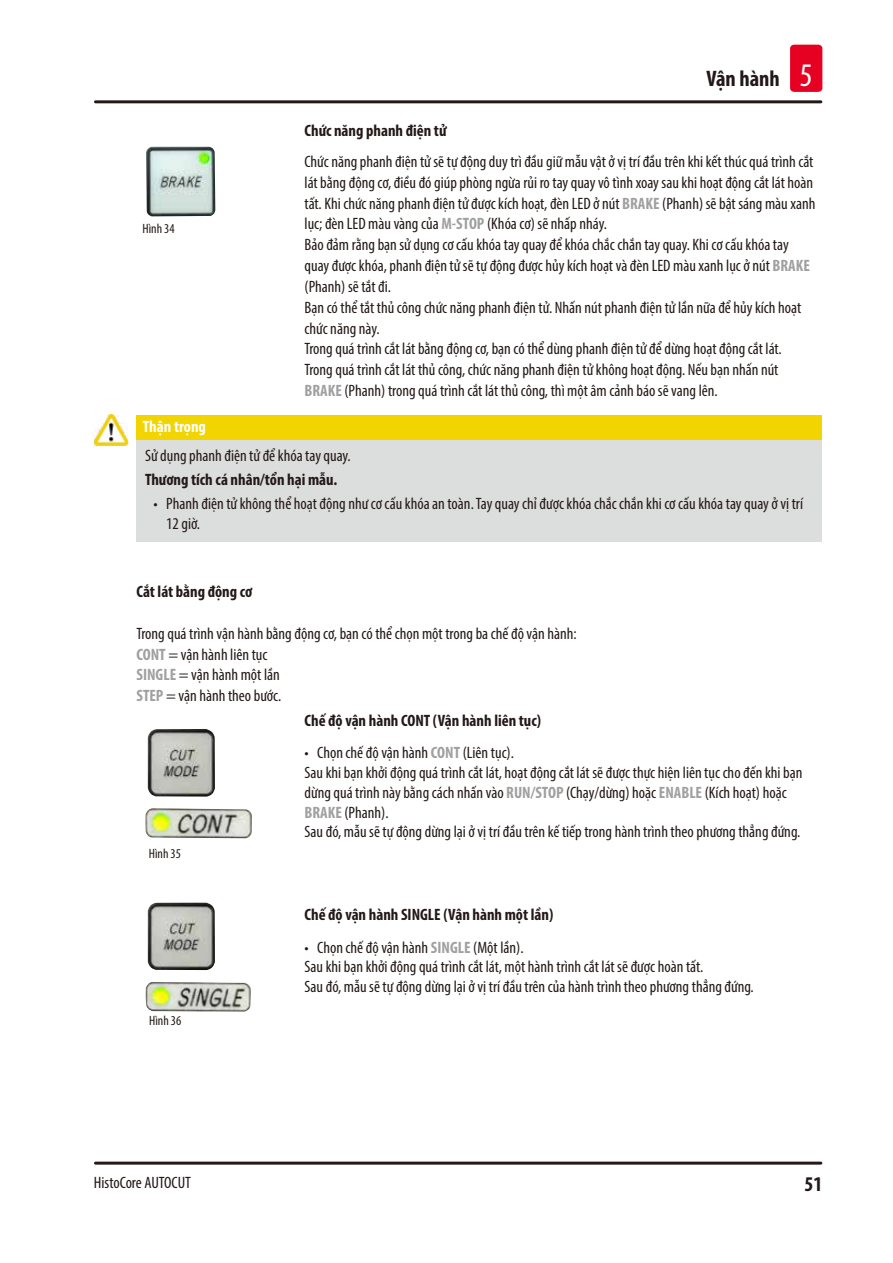
<style>
.page{position:relative;width:893px;height:1263px;background:#fff}
.page>*{position:absolute;margin:0;border:0;box-sizing:border-box;transform-origin:0 0}
.t1{font:700 condensed 22.5px "Myriad Pro";color:#231916}
.t2{font:700 condensed 21px "Myriad Pro";color:#231916}
.Leica_Basic{font:condensed 16.5px/20.9px "Myriad Pro";color:#231916}
.Table_text{font:condensed 16.5px/19.8px "Myriad Pro";color:#231916}
.Description_text{font:condensed 16.5px "Myriad Pro";color:#231916}
.Table_heading{font:700 condensed 16.5px "Myriad Pro";color:#231916}
.Source_of_danger{font:condensed 16.5px "Myriad Pro";color:#231916}
.Consequenses_of_non{font:700 condensed 16.5px "Myriad Pro";color:#231916}
.Subheading{font:700 condensed 16.5px "Myriad Pro";color:#231916}
.Signalword__no_use_a{font:700 condensed 16.5px "Myriad Pro";color:#fff}
.t3{font:condensed 13.5px "Myriad Pro";color:#231916}
.s1{font-weight:400;font-size:33px;color:#fff}
.s2{font-weight:700;color:#a0a0a1}
</style>
<div class="page">
<hr style="left:95px;top:100px;width:726px;height:3px;background:#231916">
<hr style="left:95px;top:1161px;width:726px;height:3px;background:#231916">
<div style="left:790px;top:45px;width:32px;height:47px;background:#e60021;border-radius:4px"></div>
<img style="left:146px;top:147px;width:69px;height:69px">
<div style="left:136px;top:415px;width:686px;height:25px;background:#f2d400"></div>
<div style="left:136px;top:440px;width:686px;height:102px;background:#dcdddd"></div>
<img style="left:94px;top:414px;width:35px;height:32px">
<img style="left:148px;top:729px;width:67px;height:67px">
<img style="left:145px;top:808px;width:107px;height:30px">
<img style="left:148px;top:902px;width:67px;height:68px">
<img style="left:146px;top:982px;width:105px;height:29px">
<p class="t3" style="left:142px;top:220px;width:34px">Hình 34</p>
<h1 class="t1" style="left:706px;top:65px;width:108px">Vận hành <span class="s1">5</span></h1>
<p class="Table_heading" style="left:304px;top:120px;width:144px">Chức năng phanh điện tử</p>
<p class="Leica_Basic" style="left:304px;top:151px;width:512px">Chức năng phanh điện tử sẽ tự động duy trì đầu giữ mẫu vật ở vị trí đầu trên khi kết thúc quá trình cắt lát bằng động cơ, điều đó giúp phòng ngừa rủi ro tay quay vô tình xoay sau khi hoạt động cắt lát hoàn tất. Khi chức năng phanh điện tử được kích hoạt, đèn LED ở nút <span class="s2">BRAKE</span> (Phanh) sẽ bật sáng màu xanh lục; đèn LED màu vàng của <span class="s2">M-STOP</span> (Khóa cơ) sẽ nhấp nháy.</p>
<p class="Leica_Basic" style="left:304px;top:234px;width:507px">Bảo đảm rằng bạn sử dụng cơ cấu khóa tay quay để khóa chắc chắn tay quay. Khi cơ cấu khóa tay quay được khóa, phanh điện tử sẽ tự động được hủy kích hoạt và đèn LED màu xanh lục ở nút <span class="s2">BRAKE </span>(Phanh) sẽ tắt đi.</p>
<p class="Leica_Basic" style="left:304px;top:297px;width:498px">Bạn có thể tắt thủ công chức năng phanh điện tử. Nhấn nút phanh điện tử lần nữa để hủy kích hoạt chức năng này.</p>
<p class="Leica_Basic" style="left:304px;top:338px;width:479px">Trong quá trình cắt lát bằng động cơ, bạn có thể dùng phanh điện tử để dừng hoạt động cắt lát.</p>
<p class="Leica_Basic" style="left:304px;top:359px;width:475px">Trong quá trình cắt lát thủ công, chức năng phanh điện tử không hoạt động. Nếu bạn nhấn nút<br><span class="s2">BRAKE</span> (Phanh) trong quá trình cắt lát thủ công, thì một âm cảnh báo sẽ vang lên.</p>
<p class="Signalword__no_use_a" style="left:143px;top:416px;width:65px">Thận trọng</p>
<p class="Source_of_danger" style="left:145px;top:446px;width:207px">Sử dụng phanh điện tử để khóa tay quay.</p>
<p class="Consequenses_of_non" style="left:145px;top:470px;width:194px">Thương tích cá nhân/tổn hại mẫu.</p>
<p class="Leica_Basic" style="left:166px;top:494px;width:638px;line-height:19.8px;text-indent:-13px">• Phanh điện tử không thể hoạt động như cơ cấu khóa an toàn. Tay quay chỉ được khóa chắc chắn khi cơ cấu khóa tay quay ở vị trí<br>12 giờ.</p>
<p class="Subheading" style="left:136px;top:581px;width:117px">Cắt lát bằng động cơ</p>
<p class="Description_text" style="left:136px;top:623px;width:442px">Trong quá trình vận hành bằng động cơ, bạn có thể chọn một trong ba chế độ vận hành:</p>
<p class="Description_text" style="left:136px;top:644px;width:132px"><span class="s2">CONT</span> = vận hành liên tục</p>
<p class="Description_text" style="left:136px;top:665px;width:145px"><span class="s2">SINGLE</span> = vận hành một lần</p>
<p class="Description_text" style="left:136px;top:686px;width:146px"><span class="s2">STEP</span> = vận hành theo bước.</p>
<p class="t3" style="left:149px;top:845px;width:34px">Hình 35</p>
<p class="t3" style="left:149px;top:1012px;width:34px">Hình 36</p>
<p class="Table_heading" style="left:304px;top:710px;width:238px">Chế độ vận hành CONT (Vận hành liên tục)</p>
<p class="Leica_Basic" style="left:304px;top:742px;width:211px">• Chọn chế độ vận hành <span class="s2">CONT</span> (Liên tục).</p>
<p class="Table_text" style="left:304px;top:762px;width:499px">Sau khi bạn khởi động quá trình cắt lát, hoạt động cắt lát sẽ được thực hiện liên tục cho đến khi bạn dừng quá trình này bằng cách nhấn vào <span class="s2">RUN/STOP</span> (Chạy/dừng) hoặc <span class="s2">ENABLE</span> (Kích hoạt) hoặc<br><span class="s2">BRAKE</span> (Phanh).</p>
<p class="Table_text" style="left:304px;top:822px;width:497px">Sau đó, mẫu sẽ tự động dừng lại ở vị trí đầu trên kế tiếp trong hành trình theo phương thẳng đứng.</p>
<p class="Table_heading" style="left:304px;top:904px;width:250px">Chế độ vận hành SINGLE (Vận hành một lần)</p>
<p class="Leica_Basic" style="left:304px;top:936px;width:221px">• Chọn chế độ vận hành <span class="s2">SINGLE</span> (Một lần).</p>
<p class="Table_text" style="left:304px;top:957px;width:400px">Sau khi bạn khởi động quá trình cắt lát, một hành trình cắt lát sẽ được hoàn tất.</p>
<p class="Table_text" style="left:304px;top:976px;width:451px">Sau đó, mẫu sẽ tự động dừng lại ở vị trí đầu trên của hành trình theo phương thẳng đứng.</p>
<p class="Leica_Basic" style="left:94px;top:1171px;width:99px">HistoCore AUTOCUT</p>
<p class="t2" style="left:804px;top:1171px;width:19px">51</p>
</div>
